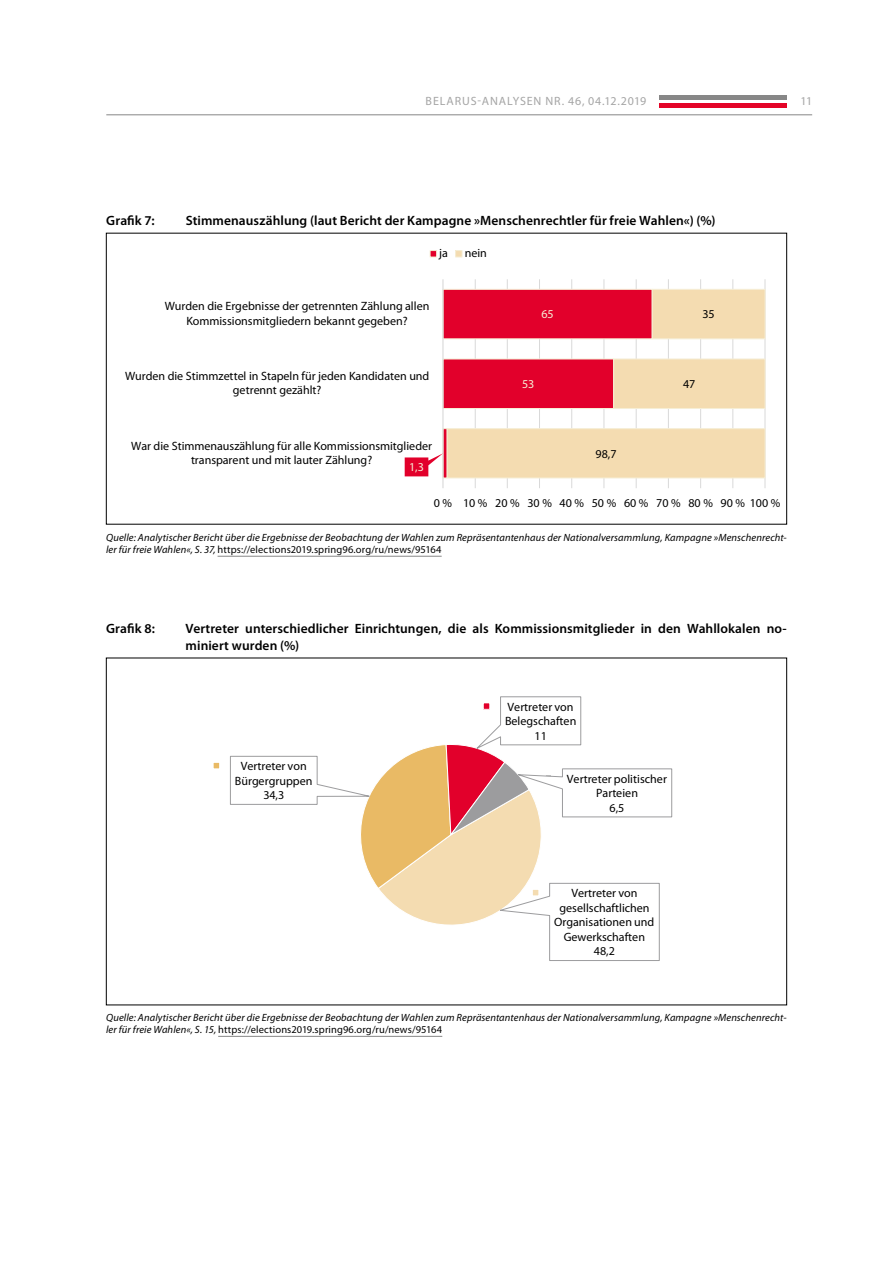
<style>
.page{position:relative;width:893px;height:1263px;background:#fff}
.page>*{position:absolute;margin:0;border:0;box-sizing:border-box;transform-origin:0 0}
.Ueberschrift_Grafik{font:600 13.5px/16.2px "Myriad Pro";letter-spacing:.005em;color:#000}
.t1{font:12px/14.4px "Myriad Pro";letter-spacing:-.005em;color:#000;text-align:center}
.t2{font:12px "Myriad Pro";letter-spacing:.07em;color:#a5a5a5}
.t3{font:12px "Myriad Pro";color:#f6eed5}
.Quelle_Tabelle_Myria{font:italic 10.5px/12.6px "Myriad Pro";letter-spacing:.01em;color:#000}
.s1{font-style:normal}
</style>
<div class="page">
<div style="left:659px;top:103px;width:128px;height:5px;background:#e40428"></div>
<hr style="left:659px;top:96px;width:128px;height:4px;background:#878787">
<hr style="left:106px;top:114px;width:706px;height:1px;background:#878787">
<hr style="left:475px;top:279px;width:1px;height:209px;background:#d9d9d9">
<hr style="left:507px;top:279px;width:1px;height:209px;background:#d9d9d9">
<hr style="left:539px;top:279px;width:1px;height:209px;background:#d9d9d9">
<hr style="left:571px;top:279px;width:1px;height:209px;background:#d9d9d9">
<hr style="left:604px;top:279px;width:1px;height:209px;background:#d9d9d9">
<hr style="left:636px;top:279px;width:1px;height:209px;background:#d9d9d9">
<hr style="left:668px;top:279px;width:1px;height:209px;background:#d9d9d9">
<hr style="left:700px;top:279px;width:1px;height:209px;background:#d9d9d9">
<hr style="left:733px;top:279px;width:1px;height:209px;background:#d9d9d9">
<hr style="left:765px;top:279px;width:1px;height:209px;background:#d9d9d9">
<svg style="left:653px;top:289px;width:112px;height:189px"></svg>
<hr style="left:442px;top:279px;width:2px;height:209px;background:#d9d9d9">
<svg style="left:405px;top:289px;width:248px;height:189px"></svg>
<div style="left:430px;top:251px;width:7px;height:6px;background:#e2002b"></div>
<div style="left:430px;top:250px;width:7px;height:7px;border:1px solid #f6eed5"></div>
<div style="left:455px;top:250px;width:7px;height:7px;border:1px solid #f6eed5"></div>
<hr style="left:218px;top:556px;width:224px;height:1px;background:#878787">
<div style="left:213px;top:762px;width:7px;height:7px;background:#e9ba65"></div>
<div style="left:213px;top:762px;width:7px;height:7px;border:1px solid #fff"></div>
<svg style="left:230px;top:696px;width:442px;height:265px"></svg>
<hr style="left:218px;top:1036px;width:224px;height:1px;background:#878787">
<p class="t2" style="left:426px;top:94px;width:222px">BELARUS-ANALYSEN NR. 46, 04.12.2019</p>
<p class="t2" style="left:800px;top:94px;width:13px">11</p>
<p class="Ueberschrift_Grafik" style="left:106px;top:212px;width:50px">Grafik 7:</p>
<p class="Ueberschrift_Grafik" style="left:186px;top:212px;width:531px">Stimmenauszählung (laut Bericht der Kampagne »Menschenrechtler für freie Wahlen«) (%)</p>
<p class="t1" style="left:439px;top:246px;width:10px">ja</p>
<p class="t1" style="left:465px;top:246px;width:24px">nein</p>
<p class="t1" style="left:165px;top:299px;width:266px">Wurden die Ergebnisse der getrennten Zählung allen<br>Kommissionsmitgliedern bekannt gegeben?</p>
<p class="t1" style="left:125px;top:369px;width:306px">Wurden die Stimmzettel in Stapeln für jeden Kandidaten und getrennt gezählt?</p>
<p class="t1" style="left:131px;top:438px;width:302px">War die Stimmenauszählung für alle Kommissionsmitglieder transparent und mit lauter Zählung?</p>
<p class="t3" style="left:409px;top:460px;width:16px">1,3</p>
<p class="t3" style="left:541px;top:307px;width:14px">65</p>
<p class="t3" style="left:522px;top:376px;width:14px">53</p>
<p class="t1" style="left:596px;top:446px;width:22px">98,7</p>
<p class="t1" style="left:702px;top:307px;width:14px">35</p>
<p class="t1" style="left:683px;top:376px;width:14px">47</p>
<p class="t1" style="left:434px;top:496px;width:348px">0 % 10 % 20 % 30 % 40 % 50 % 60 % 70 % 80 % 90 % 100 %</p>
<p class="Quelle_Tabelle_Myria" style="left:106px;top:531px;width:682px">Quelle: Analytischer Bericht über die Ergebnisse der Beobachtung der Wahlen zum Repräsentantenhaus der Nationalversammlung, Kampagne »Menschenrecht&shy;ler für freie Wahlen«, S. 37, <span class="s1">https://elections2019.spring96.org/ru/news/95164</span></p>
<p class="Ueberschrift_Grafik" style="left:106px;top:620px;width:50px">Grafik 8:</p>
<p class="Ueberschrift_Grafik" style="left:186px;top:620px;width:603px">Vertreter unterschiedlicher Einrichtungen, die als Kommissionsmitglieder in den Wahllokalen no&shy;miniert wurden (%)</p>
<p class="t1" style="left:235px;top:758px;width:79px">Vertreter von<br>Bürgergruppen<br>34,3</p>
<p class="t1" style="left:505px;top:699px;width:73px">Vertreter von<br>Belegschaften<br>11</p>
<p class="t1" style="left:567px;top:771px;width:102px">Vertreter politischer<br>Parteien<br>6,5</p>
<p class="t1" style="left:554px;top:886px;width:102px">Vertreter von gesellschaftlichen<br>Organisationen und<br>Gewerkschaften<br>48,2</p>
<p class="Quelle_Tabelle_Myria" style="left:106px;top:1011px;width:682px">Quelle: Analytischer Bericht über die Ergebnisse der Beobachtung der Wahlen zum Repräsentantenhaus der Nationalversammlung, Kampagne »Menschenrecht&shy;ler für freie Wahlen«, S. 15, <span class="s1">https://elections2019.spring96.org/ru/news/95164</span></p>
</div>
